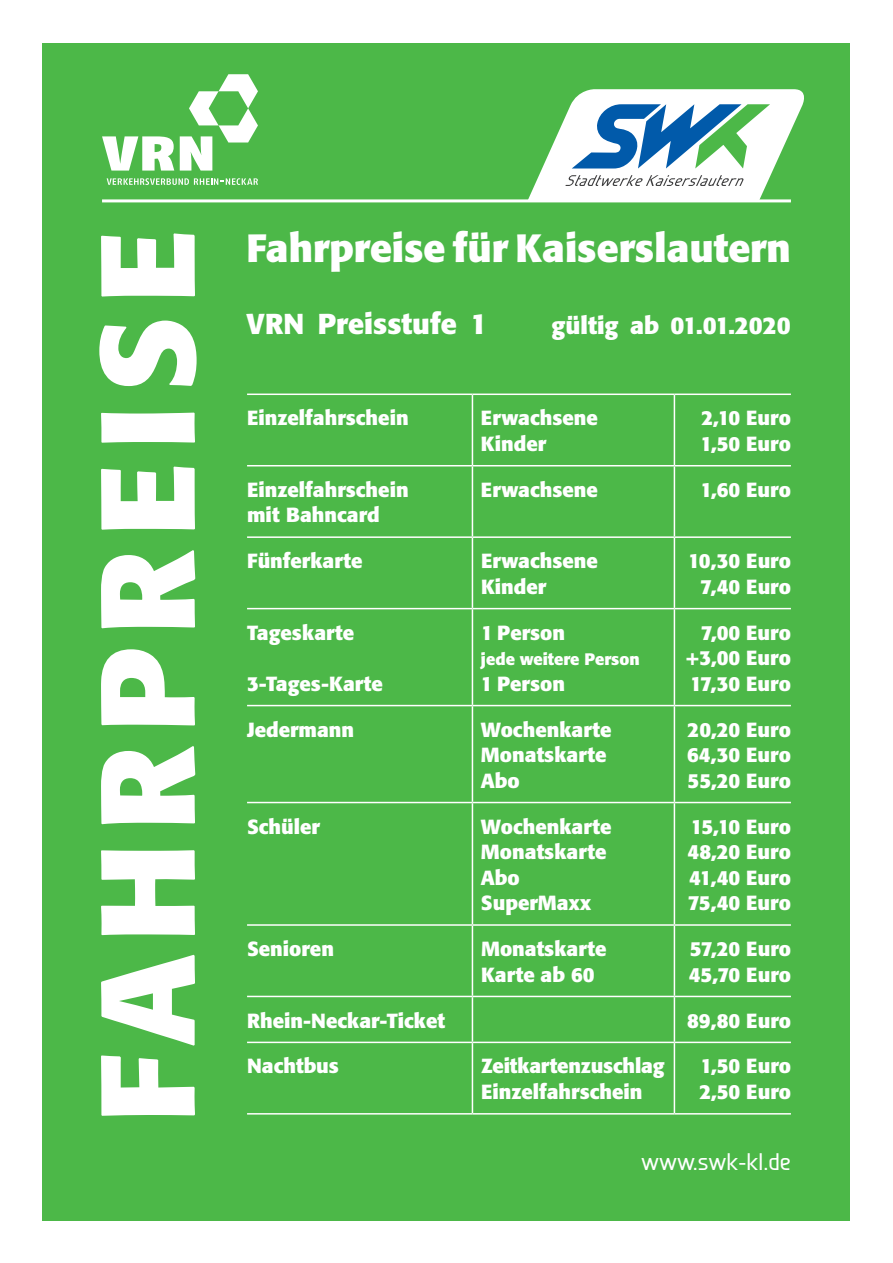
<style>
.page{position:relative;width:893px;height:1263px;background:#fff}
.page>*{position:absolute;margin:0;border:0;box-sizing:border-box;transform-origin:0 0}
.t1{font:700 132px "Formata BQ";letter-spacing:.095em;color:#fff}
.t2{font:700 39px "Formata BQ";color:#fff}
.t3{font:700 28.5px "Formata BQ";color:#fff}
.t4{font:700 24px "Formata BQ";color:#fff}
.t5{font:500 24px "Galette";color:#fff}
.t6{font:700 20.25px/25.5px "Formata BQ";color:#fff}
.t7{font:700 16.5px "Formata BQ";color:#fff}
</style>
<div class="page">
<div style="left:43px;top:43px;width:807px;height:1177px;background:#4cb848"></div>
<svg style="left:102px;top:136px;width:72px;height:35px"></svg>
<svg style="left:180px;top:74px;width:78px;height:97px"></svg>
<svg style="left:107px;top:178px;width:151px;height:7px"></svg>
<hr style="left:102px;top:199px;width:689px;height:3px;background:#fff">
<svg style="left:519px;top:89px;width:285px;height:111px"></svg>
<hr style="left:247px;top:393px;width:225px;height:2px;background:#fff">
<hr style="left:472px;top:393px;width:202px;height:2px;background:#fff">
<hr style="left:472px;top:395px;width:1px;height:70px;background:#fff">
<hr style="left:674px;top:393px;width:117px;height:2px;background:#fff">
<hr style="left:674px;top:395px;width:1px;height:70px;background:#fff">
<hr style="left:247px;top:465px;width:225px;height:1px;background:#fff">
<hr style="left:472px;top:465px;width:202px;height:1px;background:#fff">
<hr style="left:472px;top:466px;width:1px;height:70px;background:#fff">
<hr style="left:674px;top:465px;width:117px;height:1px;background:#fff">
<hr style="left:674px;top:466px;width:1px;height:70px;background:#fff">
<hr style="left:247px;top:536px;width:225px;height:2px;background:#fff">
<hr style="left:472px;top:536px;width:202px;height:2px;background:#fff">
<hr style="left:472px;top:538px;width:1px;height:70px;background:#fff">
<hr style="left:674px;top:536px;width:117px;height:2px;background:#fff">
<hr style="left:674px;top:538px;width:1px;height:70px;background:#fff">
<hr style="left:247px;top:608px;width:225px;height:1px;background:#fff">
<hr style="left:472px;top:608px;width:202px;height:1px;background:#fff">
<hr style="left:472px;top:609px;width:1px;height:96px;background:#fff">
<hr style="left:674px;top:608px;width:117px;height:1px;background:#fff">
<hr style="left:674px;top:609px;width:1px;height:96px;background:#fff">
<hr style="left:247px;top:705px;width:225px;height:1px;background:#fff">
<hr style="left:472px;top:705px;width:202px;height:1px;background:#fff">
<hr style="left:472px;top:706px;width:1px;height:96px;background:#fff">
<hr style="left:674px;top:705px;width:117px;height:1px;background:#fff">
<hr style="left:674px;top:706px;width:1px;height:96px;background:#fff">
<hr style="left:247px;top:802px;width:225px;height:1px;background:#fff">
<hr style="left:472px;top:802px;width:202px;height:1px;background:#fff">
<hr style="left:472px;top:803px;width:1px;height:121px;background:#fff">
<hr style="left:674px;top:802px;width:117px;height:1px;background:#fff">
<hr style="left:674px;top:803px;width:1px;height:121px;background:#fff">
<hr style="left:247px;top:924px;width:225px;height:2px;background:#fff">
<hr style="left:472px;top:924px;width:202px;height:2px;background:#fff">
<hr style="left:472px;top:926px;width:1px;height:70px;background:#fff">
<hr style="left:674px;top:924px;width:117px;height:2px;background:#fff">
<hr style="left:674px;top:926px;width:1px;height:70px;background:#fff">
<hr style="left:247px;top:996px;width:225px;height:1px;background:#fff">
<hr style="left:472px;top:996px;width:202px;height:1px;background:#fff">
<hr style="left:472px;top:997px;width:1px;height:45px;background:#fff">
<hr style="left:674px;top:996px;width:117px;height:1px;background:#fff">
<hr style="left:674px;top:997px;width:1px;height:45px;background:#fff">
<hr style="left:247px;top:1042px;width:225px;height:1px;background:#fff">
<hr style="left:472px;top:1042px;width:202px;height:1px;background:#fff">
<hr style="left:472px;top:1043px;width:1px;height:70px;background:#fff">
<hr style="left:674px;top:1042px;width:117px;height:1px;background:#fff">
<hr style="left:674px;top:1043px;width:1px;height:70px;background:#fff">
<hr style="left:247px;top:1113px;width:225px;height:1px;background:#fff">
<hr style="left:472px;top:1113px;width:202px;height:1px;background:#fff">
<hr style="left:674px;top:1113px;width:117px;height:1px;background:#fff">
<h1 class="t1" style="left:65px;top:1123px;width:895px;rotate:-90deg">FAHRPREISE</h1>
<h2 class="t2" style="left:247px;top:224px;width:546px">Fahrpreise für Kaiserslautern</h2>
<h3 class="t3" style="left:247px;top:306px;width:242px">VRN Preisstufe 1</h3>
<p class="t4" style="left:552px;top:310px;width:241px">gültig ab 01.01.2020</p>
<p class="t6" style="left:247px;top:405px;width:163px">Einzelfahrschein</p>
<p class="t6" style="left:481px;top:405px;width:118px">Erwachsene<br>Kinder</p>
<p class="t6" style="left:700px;top:405px;width:92px">2,10 Euro<br>1,50 Euro</p>
<p class="t6" style="left:247px;top:477px;width:163px">Einzelfahrschein mit Bahncard</p>
<p class="t6" style="left:481px;top:477px;width:118px">Erwachsene</p>
<p class="t6" style="left:700px;top:477px;width:92px">1,60 Euro</p>
<p class="t6" style="left:247px;top:548px;width:117px">Fünferkarte</p>
<p class="t6" style="left:481px;top:548px;width:118px">Erwachsene<br>Kinder</p>
<p class="t6" style="left:688px;top:548px;width:104px;text-align:center">10,30 Euro<br>7,40 Euro</p>
<p class="t6" style="left:247px;top:620px;width:108px">Tageskarte</p>
<p class="t6" style="left:247px;top:671px;width:137px">3-Tages-Karte</p>
<p class="t6" style="left:686px;top:620px;width:107px;text-align:justify;text-indent:15px">7,00 Euro +3,00 Euro 17,30 Euro</p>
<p class="t6" style="left:481px;top:620px;width:86px">1 Person</p>
<p class="t7" style="left:481px;top:649px;width:160px">jede weitere Person</p>
<p class="t6" style="left:481px;top:671px;width:86px">1 Person</p>
<p class="t6" style="left:247px;top:716px;width:109px">Jedermann</p>
<p class="t6" style="left:481px;top:716px;width:132px">Wochenkarte<br>Monatskarte<br>Abo</p>
<p class="t6" style="left:687px;top:716px;width:105px;text-align:justify">20,20 Euro 64,30 Euro 55,20 Euro</p>
<p class="t6" style="left:247px;top:813px;width:74px">Schüler</p>
<p class="t6" style="left:481px;top:813px;width:132px">Wochenkarte<br>Monatskarte<br>Abo<br>SuperMaxx</p>
<p class="t6" style="left:688px;top:813px;width:105px;text-align:justify">15,10 Euro 48,20 Euro 41,40 Euro 75,40 Euro</p>
<p class="t6" style="left:247px;top:936px;width:88px">Senioren</p>
<p class="t6" style="left:481px;top:936px;width:127px">Monatskarte<br>Karte ab 60</p>
<p class="t6" style="left:689px;top:936px;width:104px">57,20 Euro<br>45,70 Euro</p>
<p class="t6" style="left:247px;top:1007px;width:199px">Rhein-Neckar-Ticket</p>
<p class="t6" style="left:687px;top:1007px;width:105px">89,80 Euro</p>
<p class="t6" style="left:247px;top:1053px;width:93px">Nachtbus</p>
<p class="t6" style="left:481px;top:1053px;width:185px">Zeitkartenzuschlag<br>Einzelfahrschein</p>
<p class="t6" style="left:699px;top:1053px;width:93px">1,50 Euro<br>2,50 Euro</p>
<p class="t5" style="left:641px;top:1147px;width:151px">www.swk-kl.de</p>
</div>
